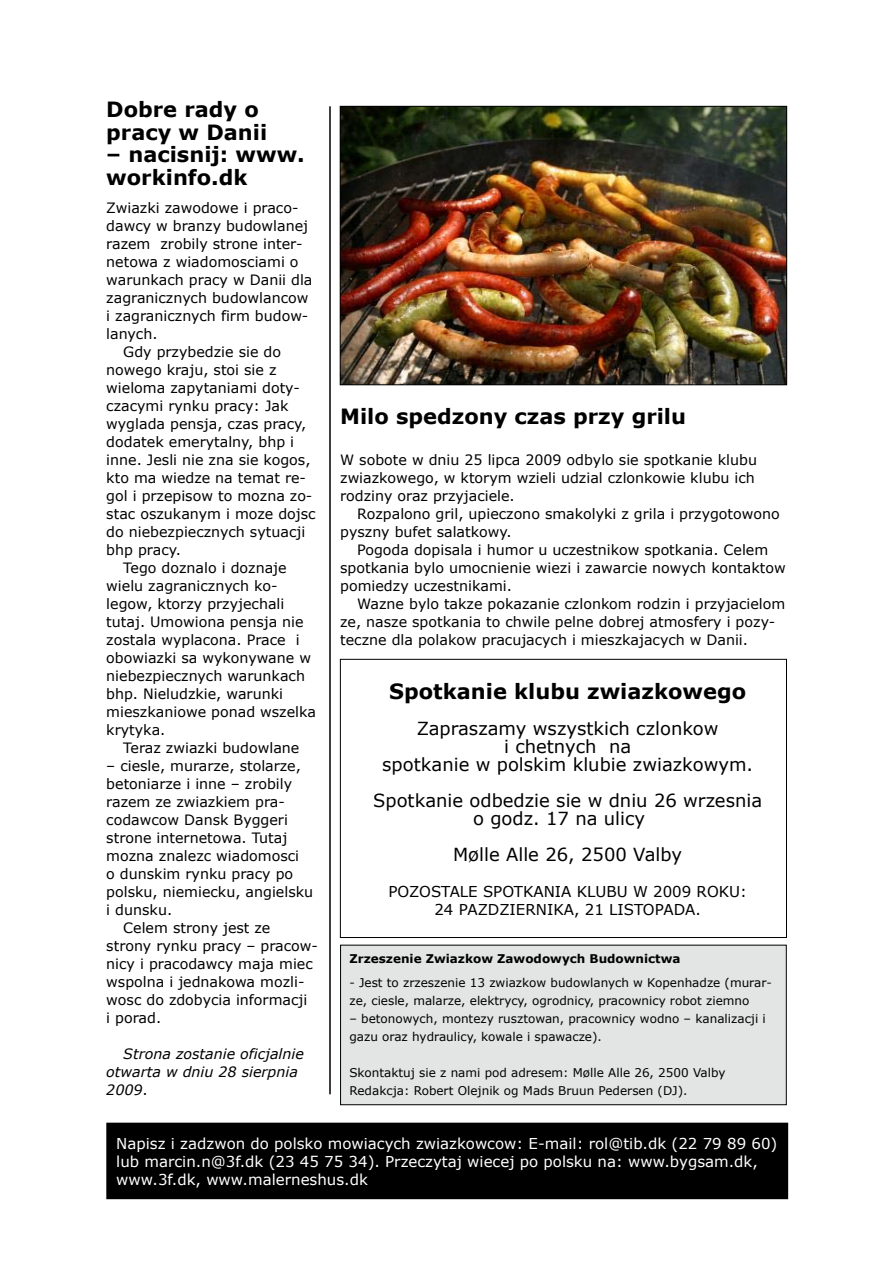
<style>
.page{position:relative;width:893px;height:1263px;background:#fff}
.page>*{position:absolute;margin:0;border:0;box-sizing:border-box;transform-origin:0 0}
.t1{font:700 21px/22.5px "Verdana";color:#000}
.t2{font:18px/18px "Verdana";color:#000;text-align:center}
.t3{font:15px/18px "Verdana";color:#fff}
.t4{font:15px/18px "Verdana";color:#000;text-align:center}
.t5{font:14.25px/18px "Verdana";color:#000}
.t6{font:italic 14.25px/18px "Verdana";color:#000}
.t7{font:12px/18px "Verdana";color:#000}
.t8{font:700 12px "Verdana";color:#000}
.s1{font-style:normal}
</style>
<div class="page">
<div style="left:107px;top:1123px;width:680px;height:75px;background:#000"></div>
<div style="left:106px;top:1123px;width:682px;height:76px;border:2px solid #000"></div>
<div style="left:341px;top:945px;width:445px;height:160px;background:#e3e4e4"></div>
<div style="left:340px;top:945px;width:447px;height:160px;border:1px solid #000"></div>
<div style="left:340px;top:659px;width:447px;height:279px;border:1px solid #000"></div>
<img style="left:342px;top:108px;width:443px;height:275px">
<div style="left:340px;top:106px;width:447px;height:279px;border:1px solid #000"></div>
<hr style="left:329px;top:106px;width:2px;height:988px;background:#000">
<h1 class="t1" style="left:106px;top:98px;width:162px">Dobre rady o pracy w Danii</h1>
<h1 class="t1" style="left:106px;top:143px;width:200px">– nacisnij: www. workinfo.dk</h1>
<p class="t5" style="left:106px;top:198px;width:194px">Zwiazki zawodowe i praco-</p>
<p class="t5" style="left:106px;top:216px;width:203px">dawcy w branzy budowlanej</p>
<p class="t5" style="left:106px;top:234px;width:198px">razem zrobily strone inter-</p>
<p class="t5" style="left:106px;top:252px;width:194px">netowa z wiadomosciami o</p>
<p class="t5" style="left:106px;top:270px;width:208px">warunkach pracy w Danii dla</p>
<p class="t5" style="left:106px;top:288px;width:204px">zagranicznych budowlancow</p>
<p class="t5" style="left:106px;top:306px;width:203px">i zagranicznych firm budow-</p>
<p class="t5" style="left:106px;top:324px;width:53px">lanych.</p>
<p class="t5" style="left:123px;top:342px;width:159px">Gdy przybedzie sie do</p>
<p class="t5" style="left:106px;top:360px;width:172px">nowego kraju, stoi sie z</p>
<p class="t5" style="left:106px;top:378px;width:195px">wieloma zapytaniami doty-</p>
<p class="t5" style="left:106px;top:396px;width:184px">czacymi rynku pracy: Jak</p>
<p class="t5" style="left:106px;top:414px;width:202px">wyglada pensja, czas pracy,</p>
<p class="t5" style="left:106px;top:432px;width:189px">dodatek emerytalny, bhp i</p>
<p class="t5" style="left:106px;top:450px;width:206px">inne. Jesli nie zna sie kogos,</p>
<p class="t5" style="left:106px;top:468px;width:201px">kto ma wiedze na temat re-</p>
<p class="t5" style="left:106px;top:486px;width:208px">gol i przepisow to mozna zo-</p>
<p class="t5" style="left:106px;top:504px;width:211px">stac oszukanym i moze dojsc</p>
<p class="t5" style="left:106px;top:522px;width:200px">do niebezpiecznych sytuacji</p>
<p class="t5" style="left:106px;top:540px;width:76px">bhp pracy.</p>
<p class="t5" style="left:123px;top:558px;width:165px">Tego doznalo i doznaje</p>
<p class="t5" style="left:106px;top:576px;width:173px">wielu zagranicznych ko-</p>
<p class="t5" style="left:106px;top:594px;width:180px">legow, ktorzy przyjechali</p>
<p class="t5" style="left:106px;top:612px;width:199px">tutaj. Umowiona pensja nie</p>
<p class="t5" style="left:106px;top:630px;width:195px">zostala wyplacona. Prace i</p>
<p class="t5" style="left:106px;top:648px;width:206px">obowiazki sa wykonywane w</p>
<p class="t5" style="left:106px;top:666px;width:200px">niebezpiecznych warunkach</p>
<p class="t5" style="left:106px;top:684px;width:178px">bhp. Nieludzkie, warunki</p>
<p class="t5" style="left:106px;top:702px;width:211px">mieszkaniowe ponad wszelka</p>
<p class="t5" style="left:106px;top:720px;width:61px">krytyka.</p>
<p class="t5" style="left:123px;top:738px;width:178px">Teraz zwiazki budowlane</p>
<p class="t5" style="left:106px;top:756px;width:196px">– ciesle, murarze, stolarze,</p>
<p class="t5" style="left:106px;top:774px;width:187px">betoniarze i inne – zrobily</p>
<p class="t5" style="left:106px;top:792px;width:180px">razem ze zwiazkiem pra-</p>
<p class="t5" style="left:106px;top:810px;width:183px">codawcow Dansk Byggeri</p>
<p class="t5" style="left:106px;top:828px;width:182px">strone internetowa. Tutaj</p>
<p class="t5" style="left:106px;top:846px;width:194px">mozna znalezc wiadomosci</p>
<p class="t5" style="left:106px;top:864px;width:188px">o dunskim rynku pracy po</p>
<p class="t5" style="left:106px;top:882px;width:208px">polsku, niemiecku, angielsku</p>
<p class="t5" style="left:106px;top:900px;width:67px">i dunsku.</p>
<p class="t5" style="left:123px;top:918px;width:149px">Celem strony jest ze</p>
<p class="t5" style="left:106px;top:936px;width:213px">strony rynku pracy – pracow-</p>
<p class="t5" style="left:106px;top:954px;width:208px">nicy i pracodawcy maja miec</p>
<p class="t5" style="left:106px;top:972px;width:200px">wspolna i jednakowa mozli-</p>
<p class="t5" style="left:106px;top:990px;width:203px">wosc do zdobycia informacji</p>
<p class="t5" style="left:106px;top:1008px;width:56px">i porad.</p>
<p class="t6" style="left:106px;top:1044px;width:199px;text-indent:17px">Strona zostanie oficjalnie otwarta w dniu 28 sierpnia<br>2009<span class="s1">.</span></p>
<h1 class="t1" style="left:340px;top:405px;width:347px">Milo spedzony czas przy grilu</h1>
<p class="t5" style="left:340px;top:450px;width:418px">W sobote w dniu 25 lipca 2009 odbylo sie spotkanie klubu zwiazkowego, w ktorym wzieli udzial czlonkowie klubu ich rodziny oraz przyjaciele.</p>
<p class="t5" style="left:340px;top:504px;width:441px;text-indent:17px">Rozpalono gril, upieczono smakolyki z grila i przygotowono pyszny bufet salatkowy.</p>
<p class="t5" style="left:340px;top:540px;width:447px;text-indent:17px">Pogoda dopisala i humor u uczestnikow spotkania. Celem spotkania bylo umocnienie wiezi i zawarcie nowych kontaktow pomiedzy uczestnikami.</p>
<p class="t5" style="left:340px;top:594px;width:447px;text-indent:17px">Wazne bylo takze pokazanie czlonkom rodzin i przyjacielom ze, nasze spotkania to chwile pelne dobrej atmosfery i pozy&shy;teczne dla polakow pracujacych i mieszkajacych w Danii.</p>
<h1 class="t1" style="left:389px;top:679px;width:358px">Spotkanie klubu zwiazkowego</h1>
<p class="t2" style="left:382px;top:719px;width:372px">Zapraszamy wszystkich czlonkow<br>i chetnych na<br>spotkanie w polskim klubie zwiazkowym.</p>
<p class="t2" style="left:473px;top:791px;width:291px;text-align:left;text-indent:-100px">Spotkanie odbedzie sie w dniu 26 wrzesnia o godz. 17 na ulicy</p>
<p class="t2" style="left:453px;top:845px;width:231px">Mølle Alle 26, 2500 Valby</p>
<p class="t4" style="left:388px;top:882px;width:360px">POZOSTALE SPOTKANIA KLUBU W 2009 ROKU:<br>24 PAZDZIERNIKA, 21 LISTOPADA.</p>
<p class="t8" style="left:349px;top:951px;width:333px">Zrzeszenie Zwiazkow Zawodowych Budownictwa</p>
<p class="t7" style="left:349px;top:973px;width:424px">- Jest to zrzeszenie 13 zwiazkow budowlanych w Kopenhadze (murar&shy;ze, ciesle, malarze, elektrycy, ogrodnicy, pracownicy robot ziemno</p>
<p class="t7" style="left:349px;top:1009px;width:418px">– betonowych, montezy rusztowan, pracownicy wodno – kanalizacji i gazu oraz hydraulicy, kowale i spawacze).</p>
<p class="t7" style="left:349px;top:1063px;width:378px">Skontaktuj sie z nami pod adresem: Mølle Alle 26, 2500 Valby<br>Redakcja: Robert Olejnik og Mads Bruun Pedersen (DJ).</p>
<p class="t3" style="left:116px;top:1134px;width:663px">Napisz i zadzwon do polsko mowiacych zwiazkowcow: E-mail: rol@tib.dk (22 79 89 60) lub marcin.n@3f.dk (23 45 75 34). Przeczytaj wiecej po polsku na: www.bygsam.dk, www.3f.dk, www.malerneshus.dk</p>
</div>
